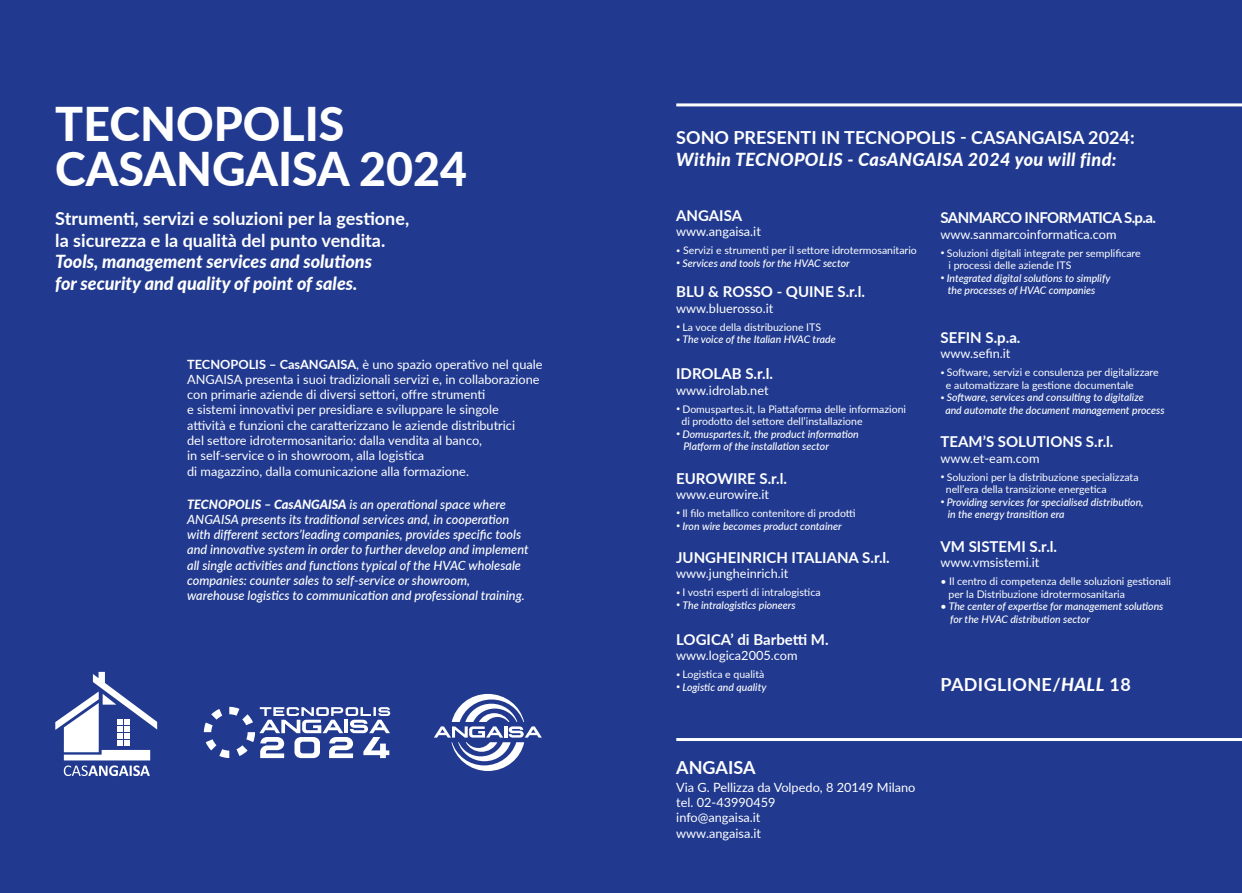
<style>
.page{position:relative;width:1242px;height:893px;background:#213a8f}
.page>*{position:absolute;margin:0;border:0;box-sizing:border-box;transform-origin:0 0}
.t1{font:800 46.5px/45px "Lato";color:#fff}
.t2{font:700 18px/21.6px "Lato";color:#fff}
.t3{font:italic 800 18px/21.6px "Lato";color:#fff}
.t4{font:italic 800 18px "Lato";letter-spacing:.02em;color:#fff}
.t5{font:700 18px "Lato";letter-spacing:.02em;color:#fff}
.t6{font:700 15px "Lato";color:#fff}
.t7{font:700 15px "Lato";letter-spacing:-.04em;color:#fff}
.t8{font:12.75px/15.3px "Lato";color:#fff}
.t9{font:italic 500 12.75px/15.3px "Lato";color:#fff}
.t10{font:10.5px/12.6px "Lato";color:#fff}
.t11{font:italic 500 10.5px/12.6px "Lato";color:#fff}
.s1{font-weight:700}
.s2{font-weight:800}
.s3{font-size:7.5px}
.s4{font-weight:400;font-style:normal;font-size:7.5px}
.s5{font-weight:800;font-style:italic}
</style>
<div class="page">
<svg style="left:204px;top:707px;width:186px;height:51px"></svg>
<svg style="left:55px;top:672px;width:102px;height:104px"></svg>
<svg style="left:434px;top:694px;width:108px;height:77px"></svg>
<hr style="left:676px;top:738px;width:566px;height:3px;background:#fff">
<hr style="left:676px;top:103px;width:566px;height:3px;background:#fff">
<h1 class="t1" style="left:55px;top:99px;width:413px">TECNOPOLIS<br>CASANGAISA 2024</h1>
<h2 class="t2" style="left:55px;top:207px;width:355px">Strumenti, servizi e soluzioni per la gestione, la sicurezza e la qualità del punto vendita.</h2>
<h2 class="t3" style="left:55px;top:250px;width:318px">Tools, management services and solutions for security and quality of point of sales.</h2>
<p class="t8" style="left:187px;top:356px;width:357px"><span class="s1">TECNOPOLIS – CasANGAISA</span>, è uno spazio operativo nel quale ANGAISA presenta i suoi tradizionali servizi e, in collaborazione con primarie aziende di diversi settori, offre strumenti<br>e sistemi innovativi per presidiare e sviluppare le singole<br>attività e funzioni che caratterizzano le aziende distributrici<br>del settore idrotermosanitario: dalla vendita al banco,<br>in self-service o in showroom, alla logistica<br>di magazzino, dalla comunicazione alla formazione.</p>
<p class="t9" style="left:187px;top:496px;width:343px"><span class="s2">TECNOPOLIS – CasANGAISA</span> is an operational space where ANGAISA presents its traditional services and, in cooperation with different sectors’leading companies, provides specific tools and innovative system in order to further develop and implement all single activities and functions typical of the HVAC wholesale companies: counter sales to self-service or showroom, warehouse logistics to communication and professional training.</p>
<h2 class="t2" style="left:676px;top:126px;width:460px">SONO PRESENTI IN TECNOPOLIS - CASANGAISA 2024:</h2>
<h2 class="t4" style="left:676px;top:146px;width:442px">Within TECNOPOLIS - CasANGAISA 2024 you will find:</h2>
<p class="t6" style="left:676px;top:204px;width:68px">ANGAISA</p>
<p class="t8" style="left:676px;top:223px;width:86px">www.angaisa.it</p>
<p class="t10" style="left:676px;top:244px;width:242px"><span class="s3">•</span> Servizi e strumenti per il settore idrotermosanitario</p>
<p class="t11" style="left:676px;top:256px;width:175px"><span class="s4">•</span> Services and tools for the HVAC sector</p>
<p class="t6" style="left:676px;top:281px;width:190px">BLU &amp; ROSSO - QUINE S.r.l.</p>
<p class="t8" style="left:676px;top:300px;width:99px">www.bluerosso.it</p>
<p class="t10" style="left:676px;top:320px;width:146px"><span class="s3">•</span> La voce della distribuzione ITS</p>
<p class="t11" style="left:676px;top:333px;width:161px"><span class="s4">•</span> The voice of the Italian HVAC trade</p>
<p class="t6" style="left:676px;top:363px;width:98px">IDROLAB S.r.l.</p>
<p class="t8" style="left:676px;top:382px;width:94px">www.idrolab.net</p>
<p class="t10" style="left:681px;top:402px;width:226px;text-indent:-5px"><span class="s3">•</span> Domuspartes.it, la Piattaforma delle informazioni di prodotto del settore dell’installazione</p>
<p class="t11" style="left:683px;top:427px;width:177px;text-indent:-7px"><span class="s4">•</span> Domuspartes.it, the product information<br>Platform of the installation sector</p>
<p class="t6" style="left:676px;top:467px;width:112px">EUROWIRE S.r.l.</p>
<p class="t8" style="left:676px;top:486px;width:94px">www.eurowire.it</p>
<p class="t10" style="left:676px;top:506px;width:181px"><span class="s3">•</span> Il filo metallico contenitore di prodotti</p>
<p class="t11" style="left:676px;top:519px;width:167px"><span class="s4">•</span> Iron wire becomes product container</p>
<p class="t6" style="left:676px;top:546px;width:215px">JUNGHEINRICH ITALIANA S.r.l.</p>
<p class="t8" style="left:676px;top:565px;width:114px">www.jungheinrich.it</p>
<p class="t10" style="left:676px;top:586px;width:146px"><span class="s3">•</span> I vostri esperti di intralogistica</p>
<p class="t11" style="left:676px;top:598px;width:121px"><span class="s4">•</span> The intralogistics pioneers</p>
<p class="t6" style="left:676px;top:628px;width:154px">LOGICA’ di Barbetti M.</p>
<p class="t8" style="left:676px;top:647px;width:123px">www.logica2005.com</p>
<p class="t10" style="left:676px;top:667px;width:90px"><span class="s3">•</span> Logistica e qualità</p>
<p class="t11" style="left:676px;top:680px;width:92px"><span class="s4">•</span> Logistic and quality</p>
<p class="t7" style="left:940px;top:207px;width:217px">SANMARCO INFORMATICA S.p.a.</p>
<p class="t8" style="left:940px;top:226px;width:178px">www.sanmarcoinformatica.com</p>
<p class="t10" style="left:948px;top:246px;width:194px;text-indent:-8px"><span class="s3">•</span> Soluzioni digitali integrate per semplificare i processi delle aziende ITS</p>
<p class="t11" style="left:947px;top:271px;width:164px;text-indent:-7px"><span class="s4">•</span> Integrated digital solutions to simplify the processes of HVAC companies</p>
<p class="t6" style="left:940px;top:326px;width:81px">SEFIN S.p.a.</p>
<p class="t8" style="left:940px;top:345px;width:72px">www.sefin.it</p>
<p class="t10" style="left:946px;top:366px;width:214px;text-indent:-5px"><span class="s3">•</span> Software, servizi e consulenza per digitalizzare e automatizzare la gestione documentale</p>
<p class="t11" style="left:945px;top:391px;width:221px;text-indent:-5px"><span class="s4">•</span> Software, services and consulting to digitalize<br>and automate the document management process</p>
<p class="t6" style="left:940px;top:431px;width:174px">TEAM’S SOLUTIONS S.r.l.</p>
<p class="t8" style="left:940px;top:450px;width:101px">www.et-eam.com</p>
<p class="t10" style="left:946px;top:470px;width:194px;text-indent:-5px"><span class="s3">•</span> Soluzioni per la distribuzione specializzata nell’era della transizione energetica</p>
<p class="t11" style="left:947px;top:495px;width:197px;text-indent:-7px"><span class="s4">•</span> Providing services for specialised distribution, in the energy transition era</p>
<p class="t6" style="left:940px;top:535px;width:118px">VM SISTEMI S.r.l.</p>
<p class="t8" style="left:940px;top:554px;width:100px">www.vmsistemi.it</p>
<p class="t10" style="left:948px;top:574px;width:224px;text-indent:-8px">• Il centro di competenza delle soluzioni gestionali per la Distribuzione idrotermosanitaria</p>
<p class="t11" style="left:950px;top:600px;width:215px;text-indent:-10px">• The center of expertise for management solutions for the HVAC distribution sector</p>
<h2 class="t5" style="left:940px;top:671px;width:192px">PADIGLIONE/<span class="s5">HALL</span> 18</h2>
<h2 class="t2" style="left:676px;top:756px;width:81px">ANGAISA</h2>
<p class="t8" style="left:676px;top:779px;width:241px">Via G. Pellizza da Volpedo, 8 20149 Milano tel. 02-43990459<br>info@angaisa.it<br>www.angaisa.it</p>
</div>
